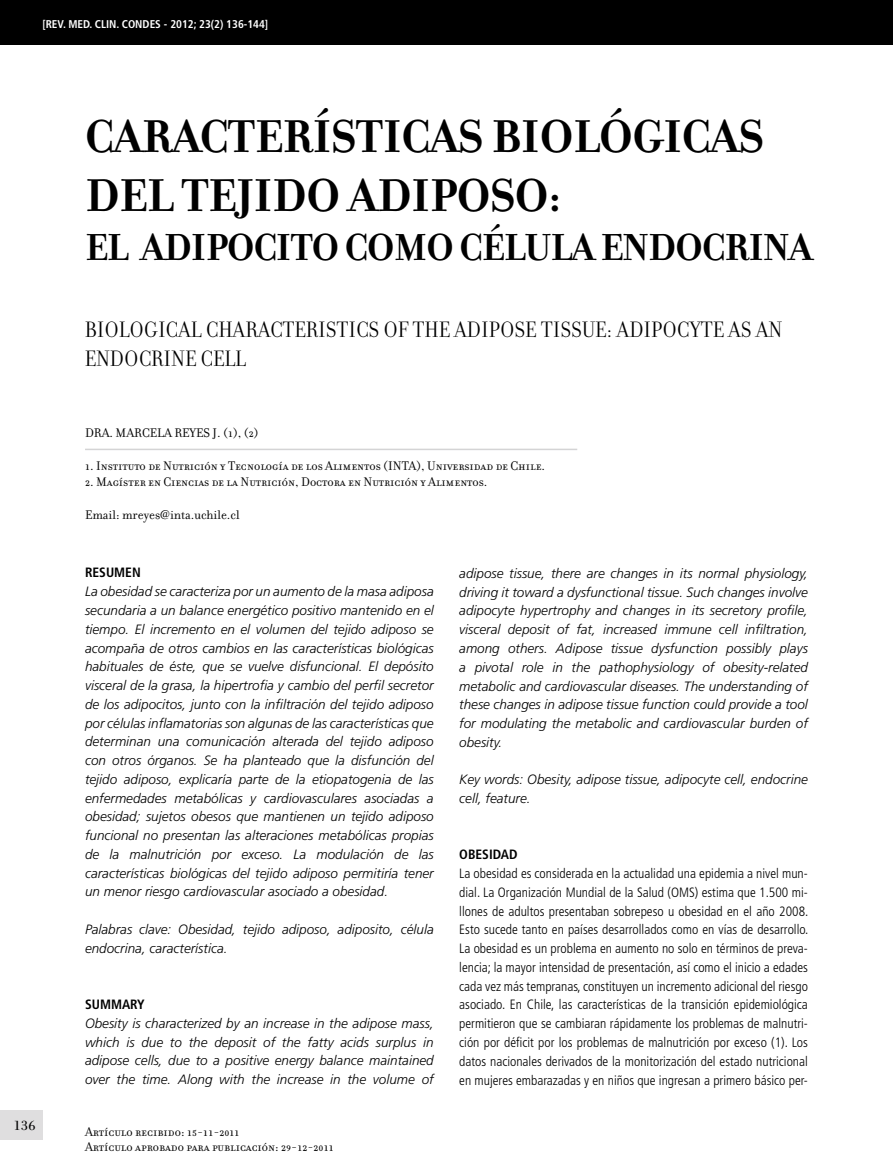
<style>
.page{position:relative;width:893px;height:1170px;background:#fff}
.page>*{position:absolute;margin:0;border:0;box-sizing:border-box;transform-origin:0 0}
.t1{font:700 49.5px/59.4px "Filosofia";letter-spacing:-.01em;color:#000}
.t2{font:700 40.5px "Filosofia";letter-spacing:-.02em;color:#000}
.t3{font:24px/28.8px "Filosofia Grand Caps";letter-spacing:.02em;color:#000}
.t4{font:19.5px "Filosofia Grand Caps";color:#000;scale:1.1 1}
.t5{font:italic 300 13.5px/18.8px "Frutiger";color:#000;text-align:justify}
.t6{font:300 condensed 13.5px/18.8px "Frutiger";color:#000;text-align:justify}
.t7{font:13.5px/15.8px "Filosofia Small Caps";color:#000}
.t8{font:13.5px "Filosofia";color:#000}
.t9{font:700 condensed 13.5px "Frutiger";color:#000}
.t10{font:700 condensed 11.25px "Frutiger";color:#fff}
</style>
<div class="page">
<div style="left:0;top:1110px;width:43px;height:30px;background:#dfdedf"></div>
<div style="left:0;top:0;width:893px;height:44px;background:#000"></div>
<hr style="left:85px;top:448px;width:492px;height:2px;background:#d4d4d5">
<p class="t10" style="left:42px;top:17px;width:227px">[REV. MED. CLIN. CONDES - 2012; 23(2) 136-144]</p>
<h3 class="t4" style="left:14px;top:1113px;width:22px">136</h3>
<h1 class="t1" style="left:85px;top:107px;width:680px">CARACTERÍSTICAS BIOLÓGICAS<br>DEL TEJIDO ADIPOSO:</h1>
<h2 class="t2" style="left:85px;top:223px;width:729px">EL ADIPOCITO COMO CÉLULA ENDOCRINA</h2>
<h3 class="t3" style="left:85px;top:316px;width:699px">BIOLOGICAL CHARACTERISTICS OF THE ADIPOSE TISSUE: ADIPOCYTE AS AN<br>ENDOCRINE CELL</h3>
<p class="t7" style="left:85px;top:424px;width:175px">Dra. Marcela Reyes J. (1), (2)</p>
<p class="t7" style="left:85px;top:457px;width:462px">1. Instituto de Nutrición y Tecnología de los Alimentos (INTA), Universidad de Chile.</p>
<p class="t7" style="left:85px;top:474px;width:404px">2. Magíster en Ciencias de la Nutrición, Doctora en Nutrición y Alimentos.</p>
<p class="t8" style="left:85px;top:507px;width:156px">Email: mreyes@inta.uchile.cl</p>
<p class="t9" style="left:85px;top:564px;width:57px">RESUMEN</p>
<p class="t5" style="left:85px;top:582px;width:350px">La obesidad se caracteriza por un aumento de la masa adiposa secundaria a un balance energético positivo mantenido en el tiempo. El incremento en el volumen del tejido adiposo se acompaña de otros cambios en las características biológicas habituales de éste, que se vuelve disfuncional. El depósito visceral de la grasa, la hipertrofia y cambio del perfil secretor de los adipocitos, junto con la infiltración del tejido adiposo por células inflamatorias son algunas de las características que determinan una comunicación alterada del tejido adiposo con otros órganos. Se ha planteado que la disfunción del tejido adiposo, explicaría parte de la etiopatogenia de las enfermedades metabólicas y cardiovasculares asociadas a obesidad; sujetos obesos que mantienen un tejido adiposo funcional no presentan las alteraciones metabólicas propias de la malnutrición por exceso. La modulación de las características biológicas del tejido adiposo permitiría tener un menor riesgo cardiovascular asociado a obesidad.</p>
<p class="t5" style="left:85px;top:919px;width:350px">Palabras clave: Obesidad, tejido adiposo, adiposito, célula endocrina, característica.</p>
<p class="t9" style="left:85px;top:996px;width:61px">SUMMARY</p>
<p class="t5" style="left:85px;top:1013px;width:350px">Obesity is characterized by an increase in the adipose mass, which is due to the deposit of the fatty acids surplus in adipose cells, due to a positive energy balance maintained over the time. Along with the increase in the volume of</p>
<p class="t7" style="left:85px;top:1123px;width:250px">Artículo recibido: 15-11-2011<br>Artículo aprobado para publicación: 29-12-2011</p>
<p class="t5" style="left:459px;top:563px;width:350px">adipose tissue, there are changes in its normal physiology, driving it toward a dysfunctional tissue. Such changes involve adipocyte hypertrophy and changes in its secretory profile, visceral deposit of fat, increased immune cell infiltration, among others. Adipose tissue dysfunction possibly plays a pivotal role in the pathophysiology of obesity-related metabolic and cardiovascular diseases. The understanding of these changes in adipose tissue function could provide a tool for modulating the metabolic and cardiovascular burden of obesity.</p>
<p class="t5" style="left:459px;top:770px;width:350px">Key words: Obesity, adipose tissue, adipocyte cell, endocrine cell, feature.</p>
<p class="t9" style="left:459px;top:846px;width:60px">OBESIDAD</p>
<p class="t6" style="left:459px;top:864px;width:351px">La obesidad es considerada en la actualidad una epidemia a nivel mun&shy;dial. La Organización Mundial de la Salud (OMS) estima que 1.500 mi&shy;llones de adultos presentaban sobrepeso u obesidad en el año 2008.<br>Esto sucede tanto en países desarrollados como en vías de desarrollo.<br>La obesidad es un problema en aumento no solo en términos de preva&shy;lencia; la mayor intensidad de presentación, así como el inicio a edades cada vez más tempranas, constituyen un incremento adicional del riesgo asociado. En Chile, las características de la transición epidemiológica permitieron que se cambiaran rápidamente los problemas de malnutri&shy;ción por déficit por los problemas de malnutrición por exceso (1). Los datos nacionales derivados de la monitorización del estado nutricional en mujeres embarazadas y en niños que ingresan a primero básico per-</p>
</div>
